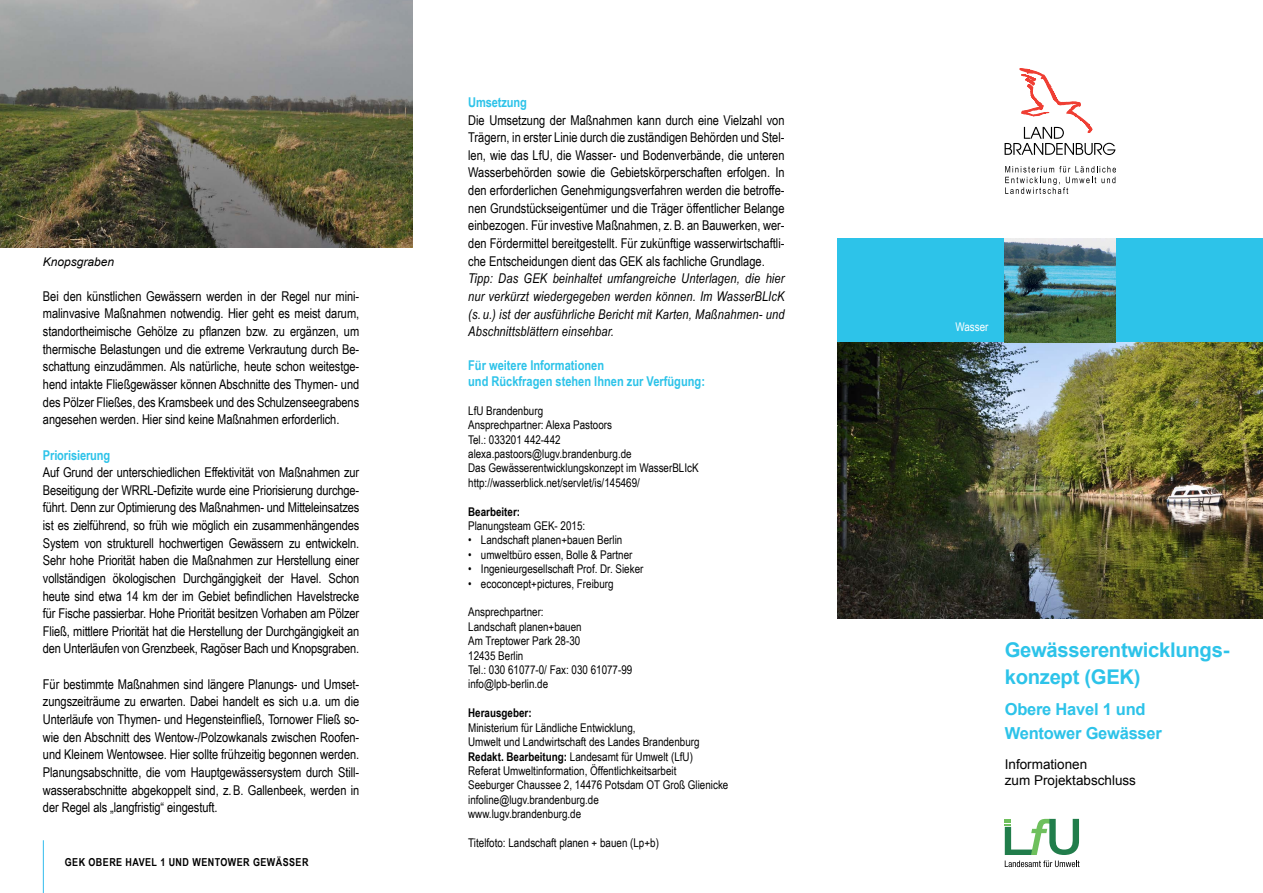
<style>
.page{position:relative;width:1263px;height:893px;background:#fff}
.page>*{position:absolute;margin:0;border:0;box-sizing:border-box;transform-origin:0 0}
.t1{font:700 20.25px/27px "Arial";letter-spacing:-.015em;color:#2dc3e9}
.t2{font:700 16.5px/24px "Arial";letter-spacing:-.015em;color:#2dc3e9}
.t3{font:13.5px/17.7px "Arial Narrow";letter-spacing:-.005em;color:#000;text-align:justify}
.t4{font:italic 13.5px/17.7px "Arial Narrow";letter-spacing:.01em;color:#000;text-align:justify}
.t5{font:700 13.5px/16.2px "Arial Narrow";color:#2dc3e9}
.t6{font:13.5px/16.2px "Arial";color:#000}
.t7{font:12px/14.4px "Arial Narrow";color:#000}
.t8{font:700 12px "Arial Narrow";color:#000}
.t9{font:italic 12px "Arial";color:#000}
.t10{font:12px "Arial Narrow";color:#fff}
.t11{font:700 10.95px "Arial Narrow";letter-spacing:.04em;color:#000}
.s1{font-weight:700}
</style>
<div class="page">
<div style="left:837px;top:238px;width:426px;height:105px;background:#2dc3e9"></div>
<img style="left:838px;top:343px;width:425px;height:275px">
<svg style="left:1004px;top:68px;width:111px;height:87px"></svg>
<svg style="left:1005px;top:166px;width:111px;height:28px"></svg>
<img style="left:1005px;top:238px;width:111px;height:105px">
<hr style="left:43px;top:840px;width:1px;height:53px;background:#32bbed">
<img style="left:0;top:0;width:412px;height:248px">
<svg style="left:1005px;top:819px;width:74px;height:48px"></svg>
<p class="t9" style="left:43px;top:253px;width:73px">Knopsgraben</p>
<p class="t3" style="left:43px;top:287px;width:318px">Bei den künstlichen Gewässern werden in der Regel nur mini&shy;malinvasive Maßnahmen notwendig. Hier geht es meist darum, standortheimische Gehölze zu pflanzen bzw. zu ergänzen, um thermische Belastungen und die extreme Verkrautung durch Be&shy;schattung einzudämmen. Als natürliche, heute schon weitestge&shy;hend intakte Fließgewässer können Abschnitte des Thymen- und des Pölzer Fließes, des Kramsbeek und des Schulzenseegrabens angesehen werden. Hier sind keine Maßnahmen erforderlich.</p>
<p class="t5" style="left:43px;top:446px;width:69px">Priorisierung</p>
<p class="t3" style="left:43px;top:463px;width:318px">Auf Grund der unterschiedlichen Effektivität von Maßnahmen zur Beseitigung der WRRL-Defizite wurde eine Priorisierung durchge&shy;führt. Denn zur Optimierung des Maßnahmen- und Mitteleinsatzes ist es zielführend, so früh wie möglich ein zusammenhängendes System von strukturell hochwertigen Gewässern zu entwickeln.<br>Sehr hohe Priorität haben die Maßnahmen zur Herstellung einer vollständigen ökologischen Durchgängigkeit der Havel. Schon heute sind etwa 14 km der im Gebiet befindlichen Havelstrecke für Fische passierbar. Hohe Priorität besitzen Vorhaben am Pölzer Fließ, mittlere Priorität hat die Herstellung der Durchgängigkeit an den Unterläufen von Grenzbeek, Ragöser Bach und Knopsgraben.</p>
<p class="t3" style="left:43px;top:675px;width:318px">Für bestimmte Maßnahmen sind längere Planungs- und Umset&shy;zungszeiträume zu erwarten. Dabei handelt es sich u.a. um die Unterläufe von Thymen- und Hegensteinfließ, Tornower Fließ so&shy;wie den Abschnitt des Wentow-/Polzowkanals zwischen Roofen&shy;und Kleinem Wentowsee. Hier sollte frühzeitig begonnen werden.<br>Planungsabschnitte, die vom Hauptgewässersystem durch Still&shy;wasserabschnitte abgekoppelt sind, z.B. Gallenbeek, werden in der Regel als „langfristig“ eingestuft.</p>
<p class="t11" style="left:65px;top:854px;width:164px">GEK Obere Havel 1 und Wentowe</p>
<p class="t11" style="left:243px;top:854px;width:67px">r Gewässer</p>
<p class="t5" style="left:468px;top:93px;width:60px">Umsetzung</p>
<p class="t3" style="left:468px;top:110px;width:318px">Die Umsetzung der Maßnahmen kann durch eine Vielzahl von Trägern, in erster Linie durch die zuständigen Behörden und Stel&shy;len, wie das LfU, die Wasser- und Bodenverbände, die unteren Wasserbehörden sowie die Gebietskörperschaften erfolgen. In den erforderlichen Genehmigungsverfahren werden die betroffe&shy;nen Grundstückseigentümer und die Träger öffentlicher Belange einbezogen. Für investive Maßnahmen, z.B. an Bauwerken, wer&shy;den Fördermittel bereitgestellt. Für zukünftige wasserwirtschaftli&shy;che Entscheidungen dient das GEK als fachliche Grundlage.</p>
<p class="t4" style="left:468px;top:269px;width:318px">Tipp: Das GEK beinhaltet umfangreiche Unterlagen, die hier nur verkürzt wiedergegeben werden können. Im WasserBLIcK (s. u.) ist der ausführliche Bericht mit Karten, Maßnahmen- und Abschnittsblättern einsehbar.</p>
<p class="t5" style="left:468px;top:356px;width:238px">Für weitere Informationen<br>und Rückfragen stehen Ihnen zur Verfügung:</p>
<p class="t7" style="left:468px;top:403px;width:232px">LfU Brandenburg<br>Ansprechpartner: Alexa Pastoors<br>Tel.: 033201 442-442 alexa.pastoors@lugv.brandenburg.de<br>Das Gewässerentwicklungskonzept im WasserBLIcK http://wasserblick.net/servlet/is/145469/</p>
<p class="t8" style="left:468px;top:502px;width:53px">Bearbeiter:</p>
<p class="t7" style="left:468px;top:518px;width:119px">Planungsteam GEK- 2015:</p>
<p class="t7" style="left:468px;top:533px;width:156px">• Landschaft planen+bauen Berlin</p>
<p class="t7" style="left:468px;top:547px;width:166px">• umweltbüro essen, Bolle &amp; Partner</p>
<p class="t7" style="left:468px;top:561px;width:177px">• Ingenieurgesellschaft Prof. Dr. Sieker</p>
<p class="t7" style="left:468px;top:576px;width:147px">• ecoconcept+pictures, Freiburg</p>
<p class="t7" style="left:468px;top:605px;width:166px">Ansprechpartner:<br>Landschaft planen+bauen<br>Am Treptower Park 28-30<br>12435 Berlin<br>Tel.: 030 61077-0/ Fax: 030 61077-99 info@lpb-berlin.de</p>
<p class="t8" style="left:468px;top:704px;width:65px">Herausgeber:</p>
<p class="t7" style="left:468px;top:720px;width:262px">Ministerium für Ländliche Entwicklung,<br>Umwelt und Landwirtschaft des Landes Brandenburg <span class="s1">Redakt. Bearbeitung:</span> Landesamt für Umwelt (LfU)<br>Referat Umweltinformation, Öffentlichkeitsarbeit<br>Seeburger Chaussee 2, 14476 Potsdam OT Groß Glienicke infoline@lugv.brandenburg.de<br>www.lugv.brandenburg.de</p>
<p class="t7" style="left:468px;top:835px;width:192px">Titelfoto: Landschaft planen + bauen (Lp+b)</p>
<p class="t10" style="left:955px;top:318px;width:34px">Wasser</p>
<h1 class="t1" style="left:1005px;top:636px;width:226px">Gewässerentwicklungs&shy;konzept (GEK)</h1>
<p class="t2" style="left:1005px;top:698px;width:159px">Obere Havel 1 und<br>Wentower Gewässer</p>
<p class="t6" style="left:1005px;top:756px;width:133px">Informationen<br>zum Projektabschluss</p>
</div>
